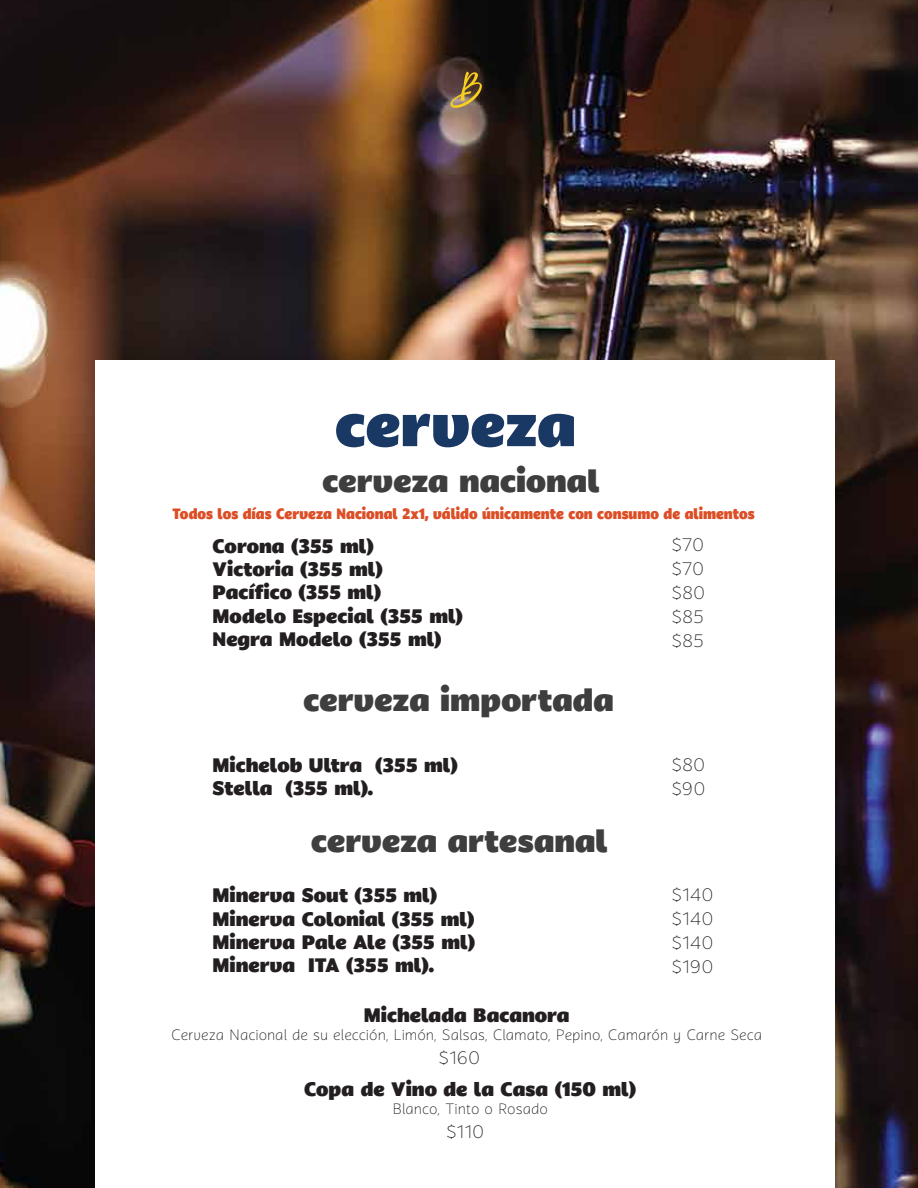
<style>
.page{position:relative;width:918px;height:1188px;background:#fff}
.page>*{position:absolute;margin:0;border:0;box-sizing:border-box;transform-origin:0 0}
.t1{font:900 60px "Anona";letter-spacing:.005em;color:#1a3864}
.t2{font:900 31.35px "Anona";color:#3e3e3e}
.t3{font:900 19.5px/23.4px "Anona";color:#231f20}
.t4{font:100 18px/24px "Anona";letter-spacing:.01em;color:#231f20;text-align:justify}
.t5{font:100 15px "Anona";color:#231f20}
.t6{font:900 15px "Anona";color:#dc4e26;scale:.9 1}
</style>
<div class="page">
<img style="left:0;top:0;width:918px;height:1188px">
<div style="left:96px;top:360px;width:739px;height:827px;background:#fff"></div>
<svg style="left:450px;top:72px;width:32px;height:36px"></svg>
<h1 class="t1" style="left:335px;top:375px;width:243px">cerveza</h1>
<h2 class="t2" style="left:323px;top:455px;width:278px">cerveza nacional</h2>
<p class="t6" style="left:172px;top:501px;width:648px">Todos los días Cerveza Nacional 2x1, válido únicamente con consumo de alimentos</p>
<p class="t3" style="left:213px;top:534px;width:252px">Corona (355 ml)<br>Victoria (355 ml)<br>Pacífico (355 ml)<br>Modelo Especial (355 ml)<br>Negra Modelo (355 ml)</p>
<h2 class="t2" style="left:304px;top:674px;width:312px">cerveza importada</h2>
<p class="t3" style="left:213px;top:753px;width:247px">Michelob Ultra (355 ml)<br>Stella (355 ml).</p>
<h2 class="t2" style="left:311px;top:815px;width:298px">cerveza artesanal</h2>
<p class="t4" style="left:672px;top:533px;width:35px">$70 $70 $80 $85 $85</p>
<p class="t4" style="left:672px;top:753px;width:35px">$80 $90</p>
<p class="t3" style="left:213px;top:884px;width:264px">Minerva Sout (355 ml)<br>Minerva Colonial (355 ml)<br>Minerva Pale Ale (355 ml)<br>Minerva ITA (355 ml).</p>
<p class="t4" style="left:672px;top:883px;width:44px">$140 $140 $140 $190</p>
<p class="t3" style="left:364px;top:1004px;width:207px">Michelada Bacanora</p>
<p class="t5" style="left:171px;top:1025px;width:592px">Cerveza Nacional de su elección, Limón, Salsas, Clamato, Pepino, Camarón y Carne Seca</p>
<p class="t4" style="left:439px;top:1046px;width:43px">$160</p>
<p class="t3" style="left:304px;top:1078px;width:334px">Copa de Vino de la Casa (150 ml)</p>
<p class="t5" style="left:392px;top:1099px;width:157px">Blanco, Tinto o Rosado</p>
<p class="t4" style="left:446px;top:1119px;width:40px">$110</p>
</div>
